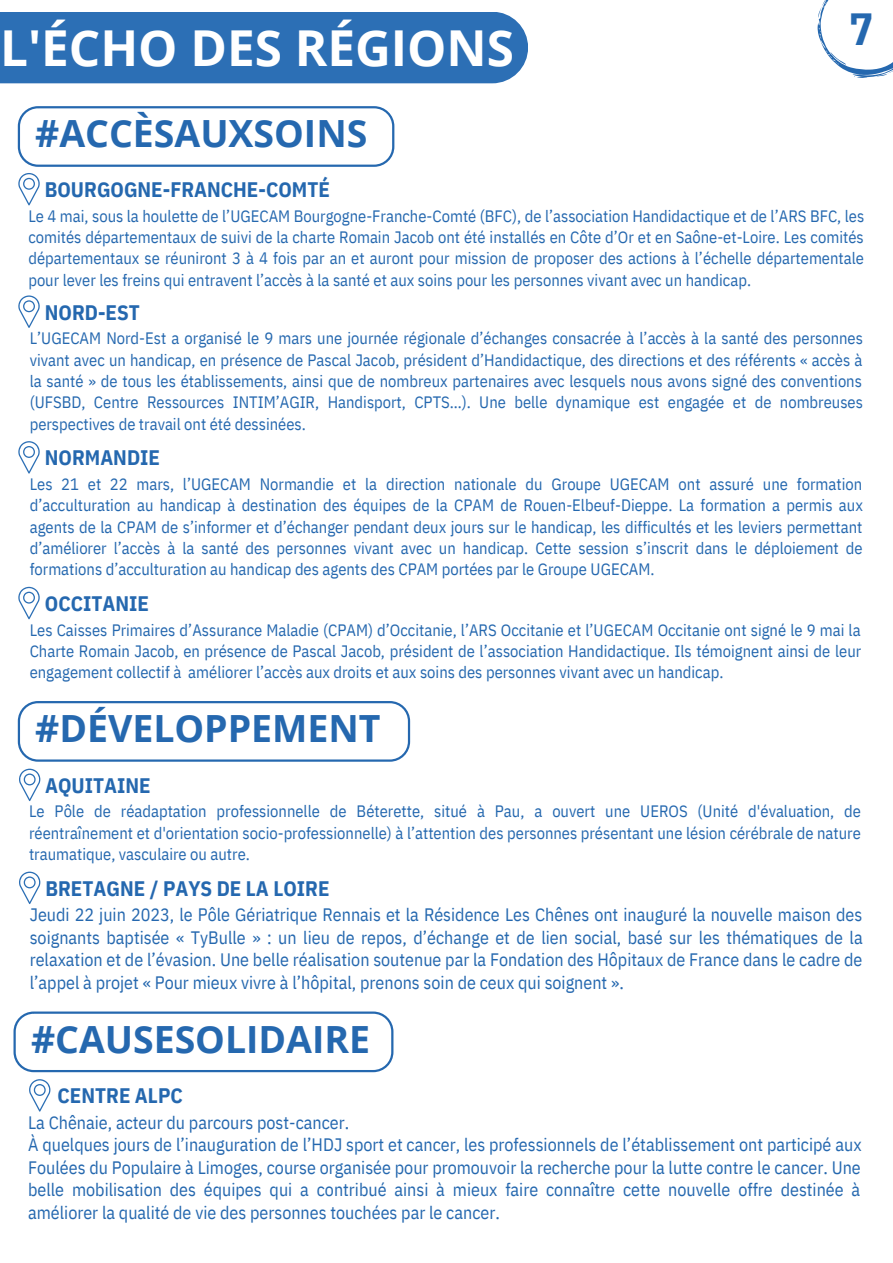
<style>
.page{position:relative;width:893px;height:1263px;background:#fff}
.page>*{position:absolute;margin:0;border:0;box-sizing:border-box;transform-origin:0 0}
.t1{font:700 49.5px "Open Sans";color:#fff}
.t2{font:700 45px "IBM Plex Sans Cond";color:#2568af}
.t3{font:700 37.5px "Open Sans";color:#2568af}
.t4{font:700 21px "IBM Plex Sans Cond";color:#2568af}
.t5{font:18px/22.5px "IBM Plex Sans Cond";color:#2568af;text-align:justify}
.t6{font:16.5px/21.3px "IBM Plex Sans Cond";color:#2568af;text-align:justify}
</style>
<div class="page">
<svg style="left:18px;top:173px;width:22px;height:33px"></svg>
<div style="left:0;top:12px;width:528px;height:71px;background:#2c6fb5"></div>
<svg style="left:817px;top:0;width:76px;height:78px"></svg>
<svg style="left:18px;top:106px;width:376px;height:61px"></svg>
<svg style="left:18px;top:295px;width:22px;height:33px"></svg>
<svg style="left:18px;top:441px;width:22px;height:33px"></svg>
<svg style="left:18px;top:587px;width:22px;height:32px"></svg>
<svg style="left:18px;top:701px;width:392px;height:61px"></svg>
<svg style="left:19px;top:769px;width:21px;height:32px"></svg>
<svg style="left:19px;top:872px;width:21px;height:32px"></svg>
<svg style="left:13px;top:1012px;width:380px;height:60px"></svg>
<svg style="left:29px;top:1079px;width:21px;height:33px"></svg>
<h1 class="t1" style="left:0;top:13px;width:515px">L'ÉCHO DES RÉGIONS</h1>
<h2 class="t2" style="left:849px;top:-1px;width:26px">7</h2>
<h3 class="t3" style="left:35px;top:107px;width:334px">#ACCÈSAUXSOINS</h3>
<p class="t4" style="left:45px;top:175px;width:286px">BOURGOGNE-FRANCHE-COMTÉ</p>
<p class="t6" style="left:28px;top:205px;width:837px">Le 4 mai, sous la houlette de l’UGECAM Bourgogne-Franche-Comté (BFC), de l’association Handidactique et de l’ARS BFC, les comités départementaux de suivi de la charte Romain Jacob ont été installés en Côte d’Or et en Saône-et-Loire. Les comités départementaux se réuniront 3 à 4 fois par an et auront pour mission de proposer des actions à l’échelle départementale pour lever les freins qui entravent l’accès à la santé et aux soins pour les personnes vivant avec un handicap.</p>
<p class="t4" style="left:45px;top:298px;width:96px">NORD-EST</p>
<p class="t6" style="left:30px;top:327px;width:835px">L’UGECAM Nord-Est a organisé le 9 mars une journée régionale d’échanges consacrée à l’accès à la santé des personnes vivant avec un handicap, en présence de Pascal Jacob, président d’Handidactique, des directions et des référents « accès à la santé » de tous les établissements, ainsi que de nombreux partenaires avec lesquels nous avons signé des conventions (UFSBD, Centre Ressources INTIM’AGIR, Handisport, CPTS…). Une belle dynamique est engagée et de nombreuses perspectives de travail ont été dessinées.</p>
<p class="t4" style="left:45px;top:444px;width:117px">NORMANDIE</p>
<p class="t6" style="left:30px;top:473px;width:835px">Les 21 et 22 mars, l’UGECAM Normandie et la direction nationale du Groupe UGECAM ont assuré une formation d’acculturation au handicap à destination des équipes de la CPAM de Rouen-Elbeuf-Dieppe. La formation a permis aux agents de la CPAM de s’informer et d’échanger pendant deux jours sur le handicap, les difficultés et les leviers permettant d’améliorer l’accès à la santé des personnes vivant avec un handicap. Cette session s’inscrit dans le déploiement de formations d’acculturation au handicap des agents des CPAM portées par le Groupe UGECAM.</p>
<p class="t4" style="left:45px;top:589px;width:106px">OCCITANIE</p>
<p class="t6" style="left:30px;top:619px;width:833px">Les Caisses Primaires d’Assurance Maladie (CPAM) d’Occitanie, l’ARS Occitanie et l’UGECAM Occitanie ont signé le 9 mai la Charte Romain Jacob, en présence de Pascal Jacob, président de l’association Handidactique. Ils témoignent ainsi de leur engagement collectif à améliorer l’accès aux droits et aux soins des personnes vivant avec un handicap.</p>
<h3 class="t3" style="left:35px;top:702px;width:347px">#DÉVELOPPEMENT</h3>
<p class="t4" style="left:45px;top:771px;width:107px">AQUITAINE</p>
<p class="t6" style="left:29px;top:801px;width:833px">Le Pôle de réadaptation professionnelle de Béterette, situé à Pau, a ouvert une UEROS (Unité d'évaluation, de réentraînement et d'orientation socio-professionnelle) à l’attention des personnes présentant une lésion cérébrale de nature traumatique, vasculaire ou autre.</p>
<p class="t4" style="left:46px;top:874px;width:285px">BRETAGNE / PAYS DE LA LOIRE</p>
<p class="t5" style="left:30px;top:903px;width:834px">Jeudi 22 juin 2023, le Pôle Gériatrique Rennais et la Résidence Les Chênes ont inauguré la nouvelle maison des soignants baptisée « TyBulle » : un lieu de repos, d’échange et de lien social, basé sur les thématiques de la relaxation et de l’évasion. Une belle réalisation soutenue par la Fondation des Hôpitaux de France dans le cadre de l’appel à projet « Pour mieux vivre à l’hôpital, prenons soin de ceux qui soignent ».</p>
<h3 class="t3" style="left:31px;top:1013px;width:341px">#CAUSESOLIDAIRE</h3>
<p class="t4" style="left:58px;top:1082px;width:127px">CENTRE ALPC</p>
<p class="t5" style="left:28px;top:1111px;width:835px;text-align:left">La Chênaie, acteur du parcours post-cancer.<br>À quelques jours de l’inauguration de l’HDJ sport et cancer, les professionnels de l’établissement ont participé aux Foulées du Populaire à Limoges, course organisée pour promouvoir la recherche pour la lutte contre le cancer. Une belle mobilisation des équipes qui a contribué ainsi à mieux faire connaître cette nouvelle offre destinée à améliorer la qualité de vie des personnes touchées par le cancer.</p>
</div>
